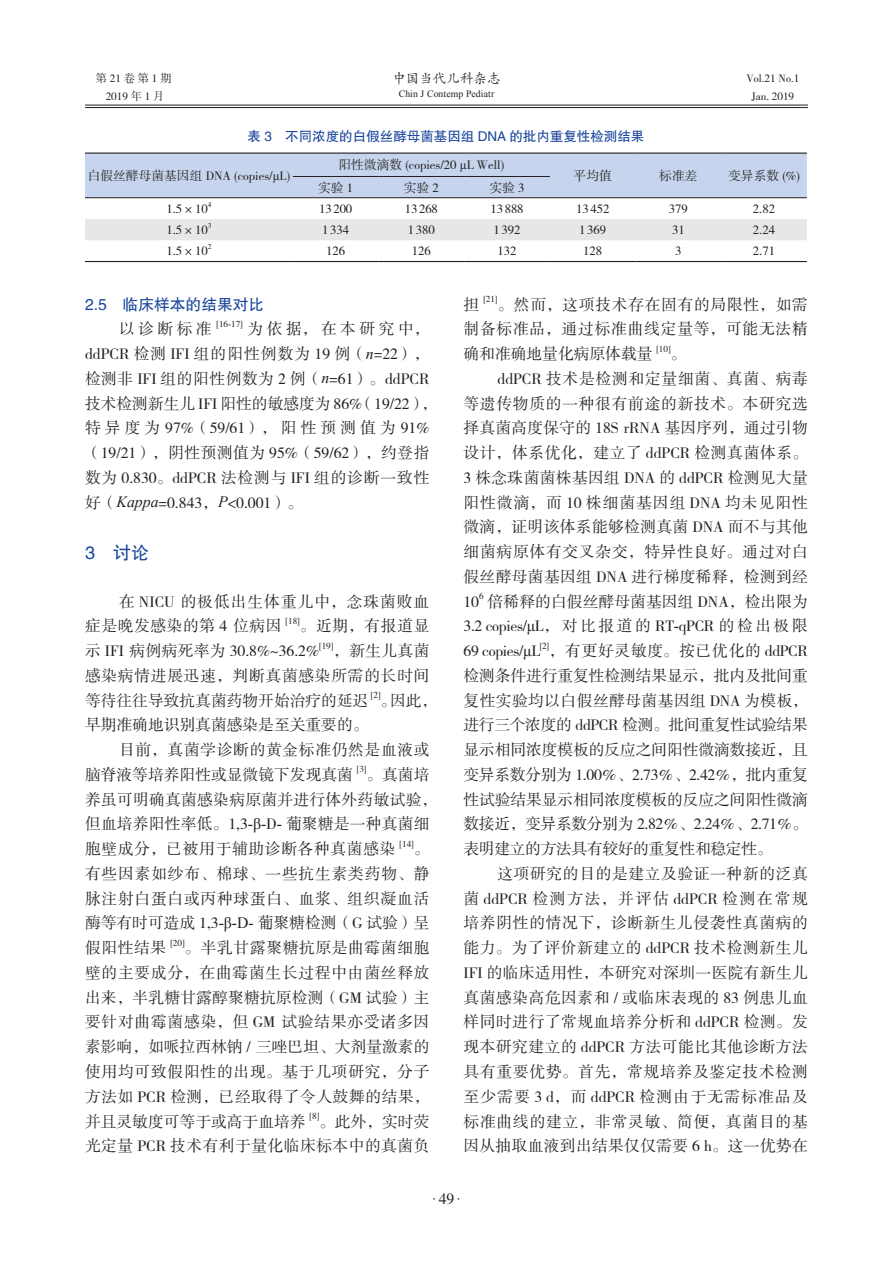
<style>
.page{position:relative;width:893px;height:1263px;background:#fff}
.page>*{position:absolute;margin:0;border:0;box-sizing:border-box;transform-origin:0 0}
.t1{font:18px "FZHTK GBK1 0";color:#1a459c}
.t2{font:15.75px/24.8px "FZSSK GBK1 0";letter-spacing:.02em;color:#231f20;text-align:justify}
.t3{font:15.75px/24.8px "FZSSK GBK1 0";color:#231f20}
.t4{font:15.75px/24.8px "FZSSK GBK1 0";letter-spacing:-.02em;color:#231f20}
.t5{font:15.75px/24.8px "FZSSK GBK1 0";letter-spacing:.05em;color:#231f20}
.t6{font:15.75px "FZHTK GBK1 0";color:#1a459c}
.t7{font:13.5px "FZHTK GBK1 0";color:#1a459c}
.t8{font:13.5px "FZKTK GBK1 0";color:#231f20}
.t9{font:12.75px "FZSSK GBK1 0";color:#231f20}
.t10{font:11.25px/18px "FZSSK GBK1 0";color:#231f20;text-align:center}
.t11{font:11.25px/18px "FZSSK GBK1 0";letter-spacing:.125em;color:#231f20;text-align:center}
.t12{font:9.75px "Times New Roman";letter-spacing:.01em;color:#231f20}
.t13{font:9.15px "FZSSK GBK1 0";color:#231f20}
.t14{font:9px "FZSSK GBK1 0";color:#231f20}
.t15{font:7.5px "FZSSK GBK1 0";color:#231f20}
.s1{font-family:"Times New Roman"}
.s2{font-family:"Times New Roman";font-style:italic}
.s3{font-size:15.75px}
</style>
<div class="page">
<hr style="left:85px;top:105px;width:723px;height:1px;background:#231f20">
<hr style="left:85px;top:107px;width:723px;height:1px;background:#231f20">
<div style="left:85px;top:154px;width:722px;height:43px;background:#c6d5ed"></div>
<div style="left:85px;top:219px;width:722px;height:21px;background:#e6e7e9"></div>
<hr style="left:85px;top:153px;width:208px;height:1px;background:#231f20">
<hr style="left:293px;top:153px;width:86px;height:1px;background:#231f20">
<hr style="left:379px;top:153px;width:85px;height:1px;background:#231f20">
<hr style="left:464px;top:153px;width:86px;height:1px;background:#231f20">
<hr style="left:550px;top:153px;width:85px;height:1px;background:#231f20">
<hr style="left:635px;top:153px;width:86px;height:1px;background:#231f20">
<hr style="left:721px;top:153px;width:86px;height:1px;background:#231f20">
<hr style="left:293px;top:176px;width:86px;height:1px;background:#231f20">
<hr style="left:379px;top:176px;width:85px;height:1px;background:#231f20">
<hr style="left:464px;top:176px;width:86px;height:1px;background:#231f20">
<hr style="left:85px;top:197px;width:208px;height:1px;background:#231f20">
<hr style="left:550px;top:197px;width:85px;height:1px;background:#231f20">
<hr style="left:635px;top:197px;width:86px;height:1px;background:#231f20">
<hr style="left:721px;top:197px;width:86px;height:1px;background:#231f20">
<hr style="left:293px;top:197px;width:86px;height:1px;background:#231f20">
<hr style="left:379px;top:197px;width:85px;height:1px;background:#231f20">
<hr style="left:464px;top:197px;width:86px;height:1px;background:#231f20">
<hr style="left:85px;top:261px;width:208px;height:1px;background:#231f20">
<hr style="left:293px;top:261px;width:86px;height:1px;background:#231f20">
<hr style="left:379px;top:261px;width:85px;height:1px;background:#231f20">
<hr style="left:464px;top:261px;width:86px;height:1px;background:#231f20">
<hr style="left:550px;top:261px;width:85px;height:1px;background:#231f20">
<hr style="left:635px;top:261px;width:86px;height:1px;background:#231f20">
<hr style="left:721px;top:261px;width:86px;height:1px;background:#231f20">
<p class="t11" style="left:96px;top:69px;width:77px">第21卷 第1期<br>2019 年 1 月</p>
<p class="t8" style="left:392px;top:71px;width:109px">中国当代儿科杂志</p>
<p class="t12" style="left:399px;top:87px;width:97px">Chin J Contemp Pediatr</p>
<p class="t10" style="left:746px;top:70px;width:54px">Vol.21 No.1<br>Jan. 2019</p>
<p class="t7" style="left:247px;top:129px;width:398px">表 3　不同浓度的白假丝酵母菌基因组 DNA 的批内重复性检测结果</p>
<p class="t9" style="left:88px;top:169px;width:204px">白假丝酵母菌基因组 DNA (copies/<span class="s1">μ</span>L)</p>
<p class="t9" style="left:338px;top:158px;width:167px">阳性微滴数 (copies/20 <span class="s1">μ</span>L Well)</p>
<p class="t9" style="left:574px;top:169px;width:40px">平均值</p>
<p class="t9" style="left:659px;top:169px;width:40px">标准差</p>
<p class="t9" style="left:728px;top:169px;width:73px">变异系数 (%)</p>
<p class="t9" style="left:318px;top:180px;width:37px">实验 1</p>
<p class="t9" style="left:404px;top:180px;width:37px">实验 2</p>
<p class="t9" style="left:489px;top:180px;width:37px">实验 3</p>
<p class="t9" style="left:167px;top:202px;width:43px">1.5×10</p>
<p class="t15" style="left:208px;top:200px;width:5px">4</p>
<p class="t9" style="left:319px;top:202px;width:35px">13 200</p>
<p class="t9" style="left:405px;top:202px;width:35px">13 268</p>
<p class="t9" style="left:490px;top:202px;width:35px">13 888</p>
<p class="t9" style="left:576px;top:202px;width:35px">13 452</p>
<p class="t9" style="left:669px;top:202px;width:20px">379</p>
<p class="t9" style="left:753px;top:202px;width:24px">2.82</p>
<p class="t9" style="left:167px;top:223px;width:43px">1.5×10</p>
<p class="t15" style="left:208px;top:221px;width:5px">3</p>
<p class="t9" style="left:322px;top:223px;width:28px">1 334</p>
<p class="t9" style="left:408px;top:223px;width:28px">1 380</p>
<p class="t9" style="left:494px;top:223px;width:28px">1 392</p>
<p class="t9" style="left:579px;top:223px;width:28px">1 369</p>
<p class="t9" style="left:672px;top:223px;width:14px">31</p>
<p class="t9" style="left:753px;top:223px;width:24px">2.24</p>
<p class="t9" style="left:167px;top:244px;width:43px">1.5×10</p>
<p class="t15" style="left:208px;top:243px;width:5px">2</p>
<p class="t9" style="left:326px;top:244px;width:20px">126</p>
<p class="t9" style="left:412px;top:244px;width:20px">126</p>
<p class="t9" style="left:498px;top:244px;width:20px">132</p>
<p class="t9" style="left:583px;top:244px;width:20px">128</p>
<p class="t9" style="left:675px;top:244px;width:8px">3</p>
<p class="t9" style="left:753px;top:244px;width:24px">2.71</p>
<p class="t6" style="left:85px;top:295px;width:181px">2.5　临床样本的结果对比</p>
<p class="t2" style="left:119px;top:317px;width:94px">以诊断标准</p>
<p class="t13" style="left:217px;top:319px;width:28px">[16<span class="s1">-</span>17]</p>
<p class="t3" style="left:85px;top:317px;width:354px;text-indent:163px">为依据，在本研究中，ddPCR 检测 IFI 组的阳性例数为 19 例（<span class="s2">n</span>=22），检测非 IFI 组的阳性例数为 2 例（<span class="s2">n</span>=61）。ddPCR技术检测新生儿 IFI 阳性的敏感度为 86%（19/22），特异度为 97%（59/61），阳性预测值为 91%（19/21），阴性预测值为 95%（59/62），约登指数为 0.830。ddPCR 法检测与 IFI 组的诊断一致性好（<span class="s2">Kappa</span>=0.843，<span class="s2">P</span>&lt;0.001）。</p>
<p class="t1" style="left:85px;top:543px;width:65px">3　讨论</p>
<p class="t5" style="left:85px;top:589px;width:346px;text-indent:34px">在 NICU 的极低出生体重儿中，念珠菌败血症是晚发感染的第 4 位病因</p>
<p class="t13" style="left:286px;top:616px;width:16px">[18]</p>
<p class="t2" style="left:85px;top:614px;width:346px;text-indent:215px">。近期，有报道显示 IFI 病例病死率为 30.8%~36.2%</p>
<p class="t13" style="left:319px;top:640px;width:16px">[19]</p>
<p class="t2" style="left:85px;top:639px;width:346px;text-indent:248px">，新生儿真菌感染病情进展迅速，判断真菌感染所需的长时间等待往往导致抗真菌药物开始治疗的延迟</p>
<p class="t13" style="left:371px;top:690px;width:11px">[2]</p>
<p class="t2" style="left:381px;top:688px;width:58px">。因此，</p>
<p class="t3" style="left:85px;top:713px;width:285px">早期准确地识别真菌感染是至关重要的。</p>
<p class="t2" style="left:85px;top:738px;width:346px;text-indent:34px">目前，真菌学诊断的黄金标准仍然是血液或脑脊液等培养阳性或显微镜下发现真菌</p>
<p class="t13" style="left:357px;top:764px;width:11px">[3]</p>
<p class="t2" style="left:85px;top:763px;width:354px;text-align:left;text-indent:281px">。真菌培养虽可明确真菌感染病原菌并进行体外药敏试验，但血培养阳性率低。1,3<span class="s1">-β-</span>D<span class="s1">-</span> 葡聚糖是一种真菌细胞壁成分，已被用于辅助诊断各种真菌感染</p>
<p class="t13" style="left:400px;top:838px;width:16px">[14]</p>
<p class="t2" style="left:85px;top:837px;width:346px;text-indent:329px">。有些因素如纱布、棉球、一些抗生素类药物、静脉注射白蛋白或丙种球蛋白、血浆、组织凝血活酶等有时可造成 1,3<span class="s1">-β-D-</span> 葡聚糖检测（G 试验）呈假阳性结果</p>
<p class="t13" style="left:170px;top:937px;width:16px">[20]</p>
<p class="t2" style="left:85px;top:936px;width:346px;text-indent:99px">。半乳甘露聚糖抗原是曲霉菌细胞壁的主要成分，在曲霉菌生长过程中由菌丝释放出来，半乳糖甘露醇聚糖抗原检测（GM 试验）主要针对曲霉菌感染，但 GM 试验结果亦受诸多因素影响，如哌拉西林钠 / 三唑巴坦、大剂量激素的使用均可致假阳性的出现。基于几项研究，分子方法如 PCR 检测，已经取得了令人鼓舞的结果，并且灵敏度可等于或高于血培养</p>
<p class="t13" style="left:310px;top:1111px;width:11px">[8]</p>
<p class="t2" style="left:85px;top:1109px;width:346px;text-align:right">。此外，实时荧<br>光定量 PCR 技术有利于量化临床标本中的真菌负</p>
<p class="t2" style="left:463px;top:292px;width:17px">担</p>
<p class="t13" style="left:483px;top:294px;width:16px">[21]</p>
<p class="t2" style="left:463px;top:292px;width:346px;text-indent:34px">。然而，这项技术存在固有的局限性，如需制备标准品，通过标准曲线定量等，可能无法精确和准确地量化病原体载量</p>
<p class="t13" style="left:656px;top:343px;width:16px">[10]</p>
<p class="t2" style="left:671px;top:342px;width:17px">。</p>
<p class="t2" style="left:463px;top:367px;width:346px;text-indent:34px">ddPCR 技术是检测和定量细菌、真菌、病毒等遗传物质的一种很有前途的新技术。本研究选择真菌高度保守的 18S rRNA 基因序列，通过引物设计，体系优化，建立了 ddPCR 检测真菌体系。3 株念珠菌菌株基因组 DNA 的 ddPCR 检测见大量阳性微滴，而 10 株细菌基因组 DNA 均未见阳性微滴，证明该体系能够检测真菌 DNA 而不与其他细菌病原体有交叉杂交，特异性良好。通过对白假丝酵母菌基因组 DNA 进行梯度稀释，检测到经10</p>
<p class="t13" style="left:479px;top:591px;width:6px">6</p>
<p class="t2" style="left:488px;top:589px;width:322px">倍稀释的白假丝酵母菌基因组 DNA，检出限为</p>
<p class="t4" style="left:463px;top:614px;width:346px">3.2 copies/<span class="s1">μ</span>L，对比报道的 RT<span class="s1">-</span>qPCR 的检出极限<br>69 copies/<span class="s1">μ</span>L</p>
<p class="t13" style="left:540px;top:640px;width:11px">[2]</p>
<p class="t2" style="left:463px;top:639px;width:346px;text-indent:85px">，有更好灵敏度。按已优化的 ddPCR检测条件进行重复性检测结果显示，批内及批间重复性实验均以白假丝酵母菌基因组 DNA 为模板，进行三个浓度的 ddPCR 检测。批间重复性试验结果显示相同浓度模板的反应之间阳性微滴数接近，且变异系数分别为 1.00％、2.73％、2.42％，批内重复性试验结果显示相同浓度模板的反应之间阳性微滴数接近，变异系数分别为 2.82％、2.24％、2.71％。表明建立的方法具有较好的重复性和稳定性。</p>
<p class="t2" style="left:463px;top:862px;width:346px;text-indent:34px">这项研究的目的是建立及验证一种新的泛真菌 ddPCR 检测方法，并评估 ddPCR 检测在常规培养阴性的情况下，诊断新生儿侵袭性真菌病的能力。为了评价新建立的 ddPCR 技术检测新生儿IFI 的临床适用性，本研究对深圳一医院有新生儿真菌感染高危因素和 / 或临床表现的 83 例患儿血样同时进行了常规血培养分析和 ddPCR 检测。发现本研究建立的 ddPCR 方法可能比其他诊断方法具有重要优势。首先，常规培养及鉴定技术检测至少需要 3 d，而 ddPCR 检测由于无需标准品及标准曲线的建立，非常灵敏、简便，真菌目的基因从抽取血液到出结果仅仅需要 6 h。这一优势在</p>
<p class="t14" style="left:430px;top:1194px;width:35px">·<span class="s3">49</span>·</p>
</div>
